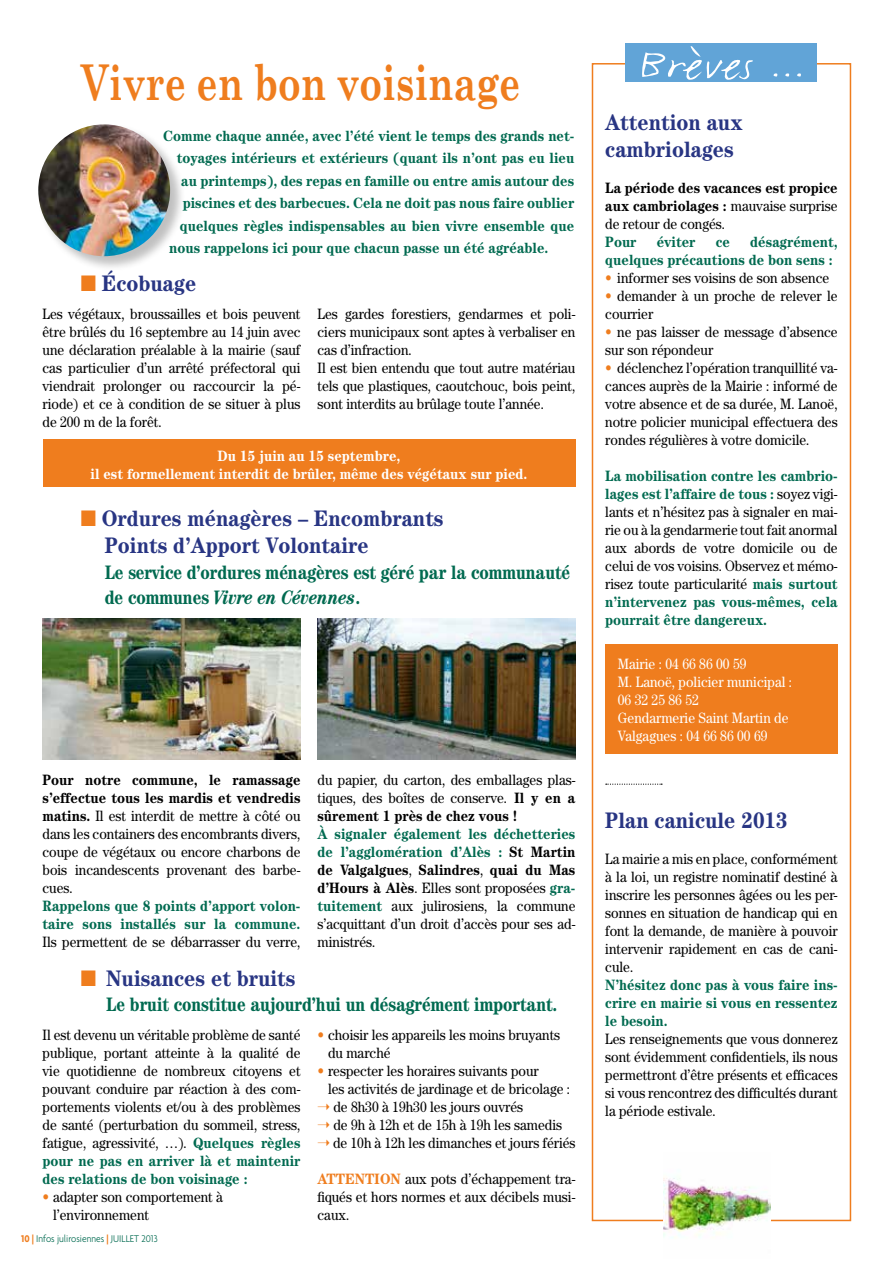
<style>
.page{position:relative;width:893px;height:1263px;background:#fff}
.page>*{position:absolute;margin:0;border:0;box-sizing:border-box;transform-origin:0 0}
.t1{font:700 49.5px "Century Schoolbook";color:#ef7d1e;scale:.75 1}
.t2{font:45px "FF Justlefthand";color:#fff;scale:1.35 1}
.t3{font:700 22.5px/27px "Century";color:#283583;scale:.9 1}
.t4{font:700 condensed 19.5px/25.5px "Century";color:#006a50}
.t5{font:15px/18px "Century";color:#000;text-align:justify;scale:.9 1}
.t6{font:700 15px/18px "Century";color:#006a50;scale:.9 1}
.t7{font:15px/18px "Century";color:#fff;scale:.9 1}
.t8{font:700 15px/18px "Century";color:#000;text-align:justify;scale:.9 1}
.t9{font:700 15px/18px "Century";color:#fff;text-align:center;scale:.9 1}
.t10{font:300 10.5px "Agenda";color:#006a50;scale:.9 1}
.s1{color:#ef7d1e}
.s2{font-style:italic}
.s3{font-weight:700}
.s4{font-weight:700;color:#006a50}
.s5{font-weight:700;color:#ef7d1e}
.s6{font-weight:400}
</style>
<div class="page">
<div style="left:592px;top:63px;width:259px;height:1158px;border:2px solid #ef7d1e"></div>
<div style="left:626px;top:44px;width:191px;height:38px;background:#61a4d7"></div>
<div style="left:605px;top:644px;width:233px;height:109px;background:#ef7d1e"></div>
<svg style="left:606px;top:784px;width:56px;height:1px"></svg>
<div style="left:43px;top:439px;width:532px;height:48px;background:#ef7d1e"></div>
<div style="left:38px;top:124px;width:147px;height:148px;background:#000;opacity:.25"></div>
<img style="left:38px;top:124px;width:132px;height:132px;border-radius:66px">
<img style="left:317px;top:618px;width:258px;height:142px">
<img style="left:43px;top:618px;width:257px;height:142px">
<img style="left:664px;top:1178px;width:106px;height:60px">
<h1 class="t1" style="left:81px;top:53px;width:588px">Vivre en bon voisinage</h1>
<p class="t6" style="left:163px;top:126px;width:458px">Comme chaque année, avec l’été vient le temps des grands net-</p>
<p class="t6" style="left:177px;top:149px;width:443px">toyages intérieurs et extérieurs (quant ils n’ont pas eu lieu</p>
<p class="t6" style="left:181px;top:171px;width:438px">au printemps), des repas en famille ou entre amis autour des</p>
<p class="t6" style="left:183px;top:194px;width:436px">piscines et des barbecues. Cela ne doit pas nous faire oublier</p>
<p class="t6" style="left:180px;top:216px;width:440px">quelques règles indispensables au bien vivre ensemble que</p>
<p class="t6" style="left:169px;top:239px;width:423px">nous rappelons ici pour que chacun passe un été agréable.</p>
<h3 class="t3" style="left:81px;top:270px;width:130px"><span class="s1">■</span> Écobuage</h3>
<p class="t5" style="left:43px;top:305px;width:288px">Les végétaux, broussailles et bois peuvent être brûlés du 16 septembre au 14 juin avec une déclaration préalable à la mairie (sauf cas particulier d’un arrêté préfectoral qui viendrait prolonger ou raccourcir la pé&shy;riode) et ce à condition de se situer à plus de 200 m de la forêt.</p>
<p class="t5" style="left:317px;top:305px;width:288px;text-align:left">Les gardes forestiers, gendarmes et poli&shy;ciers municipaux sont aptes à verbaliser en cas d’infraction.<br>Il est bien entendu que tout autre matériau tels que plastiques, caoutchouc, bois peint, sont interdits au brûlage toute l’année.</p>
<p class="t9" style="left:91px;top:446px;width:487px">Du 15 juin au 15 septembre,<br>il est formellement interdit de brûler, même des végétaux sur pied.</p>
<h3 class="t3" style="left:105px;top:505px;width:378px;text-indent:-24px"><span class="s1">■</span> Ordures ménagères – Encombrants<br>Points d’Apport Volontaire</h3>
<h3 class="t4" style="left:105px;top:559px;width:467px">Le service d’ordures ménagères est géré par la communauté de communes <span class="s2">Vivre en Cévennes</span>.</h3>
<p class="t5" style="left:43px;top:770px;width:288px"><span class="s3">Pour notre commune, le ramassage s’effectue tous les mardis et vendredis matins.</span> Il est interdit de mettre à côté ou dans les containers des encombrants divers, coupe de végétaux ou encore charbons de bois incandescents provenant des barbe&shy;cues.</p>
<p class="t6" style="left:43px;top:896px;width:288px">Rappelons que 8 points d’apport volon&shy;taire sons installés sur la commune.</p>
<p class="t5" style="left:43px;top:932px;width:288px">Ils permettent de se débarrasser du verre,</p>
<p class="t5" style="left:317px;top:770px;width:288px">du papier, du carton, des emballages plas&shy;tiques, des boîtes de conserve. <span class="s3">Il y en a sûrement 1 près de chez vous !</span></p>
<p class="t5" style="left:317px;top:824px;width:288px"><span class="s4">À signaler également les déchetteries de l’agglomération d’Alès :</span> <span class="s3">St Martin de Valgalgues</span>, <span class="s3">Salindres</span>, <span class="s3">quai du Mas d’Hours à Alès</span>. Elles sont proposées <span class="s4">gra&shy;tuitement</span> aux julirosiens, la commune s’acquittant d’un droit d’accès pour ses ad&shy;ministrés.</p>
<h3 class="t3" style="left:81px;top:964px;width:240px"><span class="s1">■</span> Nuisances et bruits</h3>
<h3 class="t4" style="left:106px;top:991px;width:453px">Le bruit constitue aujourd’hui un désagrément important.</h3>
<p class="t5" style="left:43px;top:1026px;width:288px">Il est devenu un véritable problème de santé publique, portant atteinte à la qualité de vie quotidienne de nombreux citoyens et pouvant conduire par réaction à des com&shy;portements violents et/ou à des problèmes de santé (perturbation du sommeil, stress, fatigue, agressivité, …). <span class="s4">Quelques règles pour ne pas en arriver là et maintenir des relations de bon voisinage :</span></p>
<p class="t5" style="left:53px;top:1188px;width:190px;text-indent:-11px"><span class="s1">•</span> adapter son comportement à l’environnement</p>
<p class="t5" style="left:328px;top:1026px;width:259px;text-indent:-11px"><span class="s1">•</span> choisir les appareils les moins bruyants du marché</p>
<p class="t5" style="left:317px;top:1062px;width:247px"><span class="s1">•</span> respecter les horaires suivants pour</p>
<p class="t5" style="left:328px;top:1080px;width:271px">les activités de jardinage et de bricolage :</p>
<p class="t5" style="left:317px;top:1098px;width:230px"><span class="s1">➝</span> de 8h30 à 19h30 les jours ouvrés</p>
<p class="t5" style="left:317px;top:1116px;width:273px"><span class="s1">➝</span> de 9h à 12h et de 15h à 19h les samedis</p>
<p class="t5" style="left:317px;top:1134px;width:288px"><span class="s1">➝</span> de 10h à 12h les dimanches et jours fériés</p>
<p class="t5" style="left:317px;top:1170px;width:288px"><span class="s5">ATTENTION</span> aux pots d’échappement tra&shy;fiqués et hors normes et aux décibels musi&shy;caux.</p>
<p class="t10" style="left:21px;top:1232px;width:106px"><span class="s5">10 |</span> Infos julirosiennes <span class="s5">|</span> juillet</p>
<p class="t10" style="left:141px;top:1232px;width:19px">2013</p>
<h2 class="t2" style="left:638px;top:37px;width:125px">Brèves ...</h2>
<h3 class="t3" style="left:605px;top:109px;width:154px">Attention aux cambriolages</h3>
<p class="t8" style="left:605px;top:179px;width:260px">La période des vacances est propice aux cambriolages : <span class="s6">mauvaise surprise de retour de congés.</span></p>
<p class="t6" style="left:605px;top:233px;width:36px">Pour</p>
<p class="t6" style="left:657px;top:233px;width:45px">éviter</p>
<p class="t6" style="left:716px;top:233px;width:17px">ce</p>
<p class="t6" style="left:605px;top:233px;width:260px;text-indent:145px">désagrément, quelques précautions de bon sens :</p>
<p class="t5" style="left:605px;top:269px;width:250px"><span class="s1">•</span> informer ses voisins de son absence</p>
<p class="t5" style="left:605px;top:287px;width:260px"><span class="s1">•</span> demander à un proche de relever le courrier</p>
<p class="t5" style="left:605px;top:323px;width:260px"><span class="s1">•</span> ne pas laisser de message d’absence sur son répondeur</p>
<p class="t5" style="left:605px;top:359px;width:260px"><span class="s1">•</span> déclenchez l’opération tranquillité va&shy;cances auprès de la Mairie : informé de votre absence et de sa durée, M. Lanoë, notre policier municipal effectuera des rondes régulières à votre domicile.</p>
<p class="t5" style="left:605px;top:467px;width:260px"><span class="s4">La mobilisation contre les cambrio&shy;lages est l’affaire de tous :</span> soyez vigi&shy;lants et n’hésitez pas à signaler en mai&shy;rie ou à la gendarmerie tout fait anormal aux abords de votre domicile ou de celui de vos voisins. Observez et mémo&shy;risez toute particularité <span class="s4">mais surtout n’intervenez pas vous-mêmes, cela pourrait être dangereux.</span></p>
<p class="t7" style="left:618px;top:654px;width:195px">Mairie : 04 66 86 00 59<br>M. Lanoë, policier municipal :<br>06 32 25 86 52<br>Gendarmerie Saint Martin de<br>Valgagues : 04 66 86 00 69</p>
<h3 class="t3" style="left:605px;top:806px;width:204px">Plan canicule 2013</h3>
<p class="t5" style="left:605px;top:849px;width:260px">La mairie a mis en place, conformément à la loi, un registre nominatif destiné à inscrire les personnes âgées ou les per&shy;sonnes en situation de handicap qui en font la demande, de manière à pouvoir intervenir rapidement en cas de cani&shy;cule.</p>
<p class="t6" style="left:605px;top:975px;width:260px;text-align:justify">N’hésitez donc pas à vous faire ins&shy;crire en mairie si vous en ressentez le besoin.</p>
<p class="t5" style="left:605px;top:1029px;width:260px">Les renseignements que vous donnerez sont évidemment confidentiels, ils nous permettront d’être présents et efficaces si vous rencontrez des difficultés durant la période estivale.</p>
</div>
